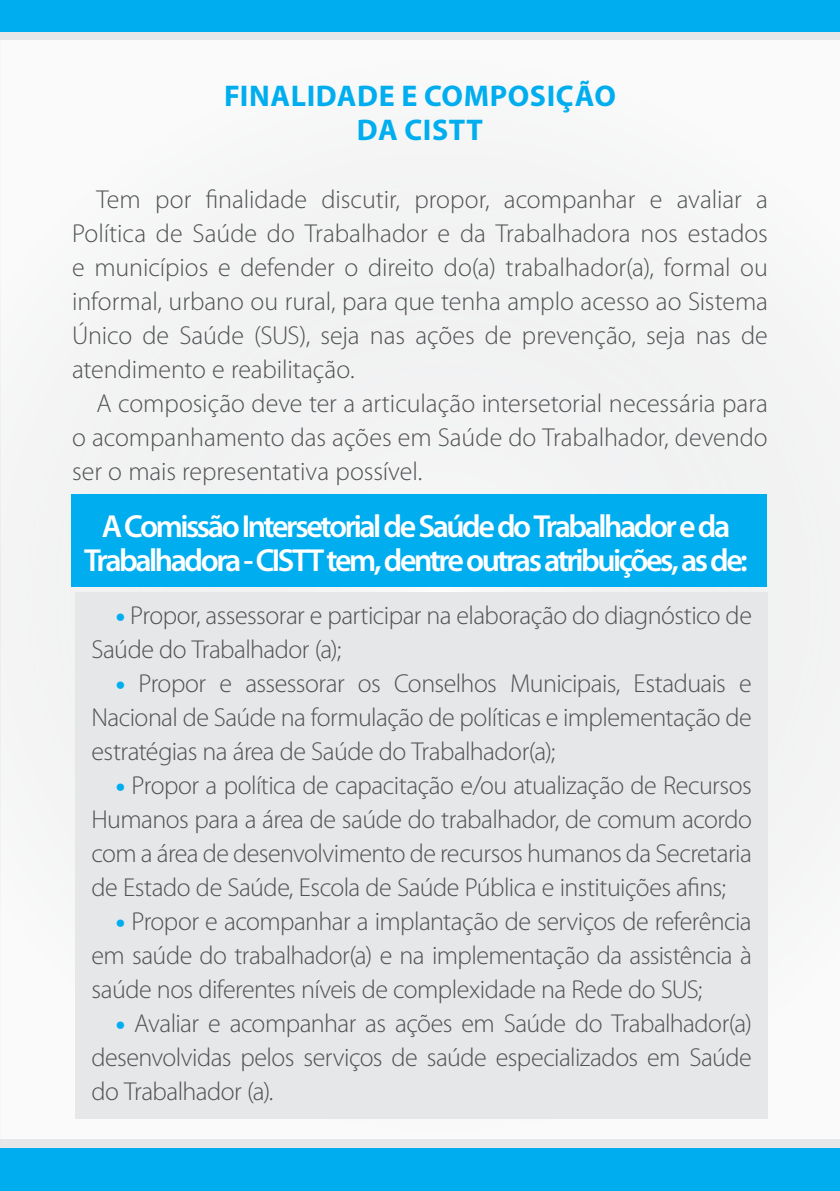
<style>
.page{position:relative;width:840px;height:1191px;background:#fff}
.page>*{position:absolute;margin:0;border:0;box-sizing:border-box;transform-origin:0 0}
.t1{font:600 32px/34px "Myriad Pro";letter-spacing:-.08em;color:#fff;text-align:center}
.t2{font:700 30px/34px "Myriad Pro";letter-spacing:.02em;color:#00aeef;text-align:center}
.t3{font:300 26px/34px "Myriad Pro";letter-spacing:-.02em;color:#515254;text-align:justify}
.s1{font-weight:900;color:#00aeef}
</style>
<div class="page">
<div style="left:0;top:0;width:839px;height:1191px;background:#f4f4f5"></div>
<div style="left:0;top:1143px;width:839px;height:48px;background:#00aeef"></div>
<div style="left:0;top:1139px;width:839px;height:9px;background:#e6e7e8"></div>
<div style="left:0;top:0;width:839px;height:37px;background:#00aeef"></div>
<div style="left:0;top:32px;width:839px;height:8px;background:#e6e7e8"></div>
<div style="left:71px;top:495px;width:695px;height:92px;background:#00aeef"></div>
<div style="left:75px;top:592px;width:692px;height:527px;background:#e6e7e8"></div>
<p class="t2" style="left:224px;top:78px;width:393px">FINALIDADE E COMPOSIÇÃO<br>DA CI STT</p>
<p class="t3" style="left:72px;top:182px;width:697px;text-indent:24px">Tem por finalidade discutir, propor, acompanhar e avaliar a Política de Saúde do Trabalhador e da Trabalhadora nos estados e municípios e defender o direito do(a) trabalhador(a), formal ou informal, urbano ou rural, para que tenha amplo acesso ao Sistema Único de Saúde (SUS), seja nas ações de prevenção, seja nas de atendimento e reabilitação.</p>
<p class="t3" style="left:72px;top:386px;width:697px;text-indent:24px">A composição deve ter a articulação intersetorial necessária para o acompanhamento das ações em Saúde do Trabalhador, devendo ser o mais representativa possível.</p>
<p class="t1" style="left:84px;top:509px;width:664px">A Comissão Intersetorial de Saúde do Trabalhador e da<br>Trabalhadora - CISTT tem, dentre outras atribuições, as de:</p>
<p class="t3" style="left:91px;top:597px;width:661px;text-indent:24px"><span class="s1">•</span> Propor, assessorar e participar na elaboração do diagnóstico de<br>Saúde do Trabalhador (a);</p>
<p class="t3" style="left:91px;top:665px;width:661px;text-indent:24px"><span class="s1">•</span> Propor e assessorar os Conselhos Municipais, Estaduais e Nacional de Saúde na formulação de políticas e implementação de estratégias na área de Saúde do Trabalhador(a);</p>
<p class="t3" style="left:91px;top:767px;width:661px;text-indent:24px"><span class="s1">•</span> Propor a política de capacitação e/ou atualização de Recursos Humanos para a área de saúde do trabalhador, de comum acordo com a área de desenvolvimento de recursos humanos da Secretaria de Estado de Saúde, Escola de Saúde Pública e instituições afins;</p>
<p class="t3" style="left:91px;top:903px;width:661px;text-indent:24px"><span class="s1">•</span> Propor e acompanhar a implantação de serviços de referência em saúde do trabalhador(a) e na implementação da assistência à saúde nos diferentes níveis de complexidade na Rede do SUS;</p>
<p class="t3" style="left:91px;top:1005px;width:661px;text-indent:24px"><span class="s1">•</span> Avaliar e acompanhar as ações em Saúde do Trabalhador(a) desenvolvidas pelos serviços de saúde especializados em Saúde do Trabalhador (a).</p>
</div>
